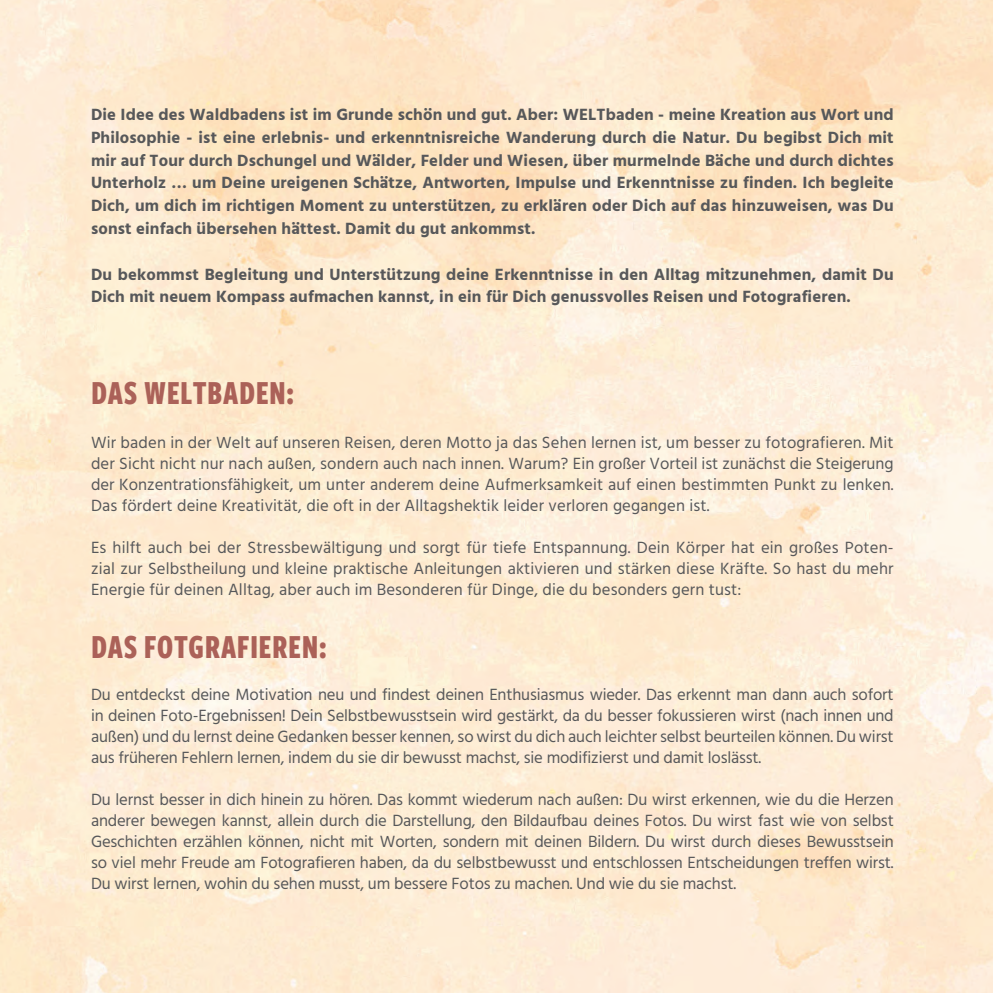
<style>
.page{position:relative;width:993px;height:993px;background:#fff}
.page>*{position:absolute;margin:0;border:0;box-sizing:border-box;transform-origin:0 0}
.t1{font:700 35px "Freight Sans Cmp Pro";letter-spacing:.01em;color:#ab6158}
.t2{font:16.62px/21px "Hind";letter-spacing:-.01em;color:#57585a;text-align:justify}
.t3{font:700 16.62px/22.8px "Hind";letter-spacing:.01em;color:#57585a;text-align:justify}
</style>
<div class="page">
<p class="t3" style="left:91px;top:103px;width:804px">Die Idee des Waldbadens ist im Grunde schön und gut. Aber: WELTbaden - meine Kreation aus Wort und Philosophie - ist eine erlebnis- und erkenntnisreiche Wanderung durch die Natur. Du begibst Dich mit mir auf Tour durch Dschungel und Wälder, Felder und Wiesen, über murmelnde Bäche und durch dichtes Unterholz … um Deine ureigenen Schätze, Antworten, Impulse und Erkenntnisse zu finden. Ich begleite Dich, um dich im richtigen Moment zu unterstützen, zu erklären oder Dich auf das hinzuweisen, was Du sonst einfach übersehen hättest. Damit du gut ankommst.</p>
<p class="t3" style="left:91px;top:262px;width:804px">Du bekommst Begleitung und Unterstützung deine Erkenntnisse in den Alltag mitzunehmen, damit Du<br>Dich mit neuem Kompass aufmachen kannst, in ein für Dich genussvolles Reisen und Fotografieren.</p>
<p class="t1" style="left:91px;top:368px;width:205px">DAS WELTBADEN:</p>
<p class="t2" style="left:91px;top:432px;width:804px">Wir baden in der Welt auf unseren Reisen, deren Motto ja das Sehen lernen ist, um besser zu fotografieren. Mit der Sicht nicht nur nach außen, sondern auch nach innen. Warum? Ein großer Vorteil ist zunächst die Steigerung der Konzentrationsfähigkeit, um unter anderem deine Aufmerksamkeit auf einen bestimmten Punkt zu lenken.<br>Das fördert deine Kreativität, die oft in der Alltagshektik leider verloren gegangen ist.</p>
<p class="t2" style="left:91px;top:537px;width:803px">Es hilft auch bei der Stressbewältigung und sorgt für tiefe Entspannung. Dein Körper hat ein großes Poten&shy;zial zur Selbstheilung und kleine praktische Anleitungen aktivieren und stärken diese Kräfte. So hast du mehr Energie für deinen Alltag, aber auch im Besonderen für Dinge, die du besonders gern tust:</p>
<p class="t1" style="left:91px;top:622px;width:237px">DAS FOTGRAFIEREN:</p>
<p class="t2" style="left:91px;top:684px;width:804px">Du entdeckst deine Motivation neu und findest deinen Enthusiasmus wieder. Das erkennt man dann auch sofort in deinen Foto-Ergebnissen! Dein Selbstbewusstsein wird gestärkt, da du besser fokussieren wirst (nach innen und außen) und du lernst deine Gedanken besser kennen, so wirst du dich auch leichter selbst beurteilen können. Du wirst aus früheren Fehlern lernen, indem du sie dir bewusst machst, sie modifizierst und damit loslässt.</p>
<p class="t2" style="left:91px;top:789px;width:804px">Du lernst besser in dich hinein zu hören. Das kommt wiederum nach außen: Du wirst erkennen, wie du die Herzen anderer bewegen kannst, allein durch die Darstellung, den Bildaufbau deines Fotos. Du wirst fast wie von selbst Geschichten erzählen können, nicht mit Worten, sondern mit deinen Bildern. Du wirst durch dieses Bewusstsein so viel mehr Freude am Fotografieren haben, da du selbstbewusst und entschlossen Entscheidungen treffen wirst.</p>
<p class="t2" style="left:91px;top:873px;width:646px">Du wirst lernen, wohin du sehen musst, um bessere Fotos zu machen. Und wie du sie machst.</p>
</div>
